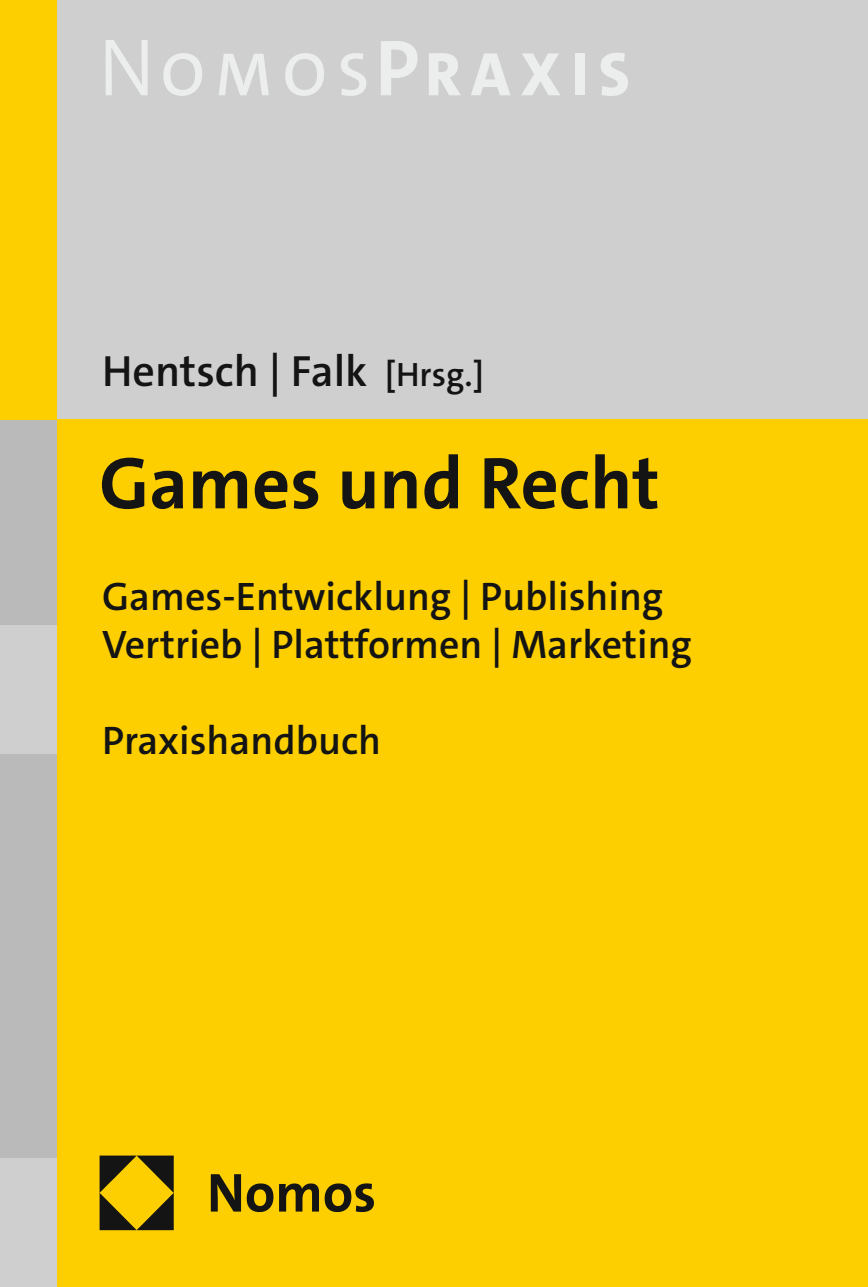
<style>
.page{position:relative;width:868px;height:1287px;background:#fff}
.page>*{position:absolute;margin:0;border:0;box-sizing:border-box;transform-origin:0 0}
.t1{font:700 74px "The Sans C5";color:#131413}
.t2{font:800 62px "The Sans C5";letter-spacing:.165em;color:#eceded}
.t3{font:600 44px "The Sans C5";color:#131413}
.t4{font:600 40px/48px "The Sans C5";color:#131413}
.s1{font-weight:300;font-size:82px}
.s2{font-weight:600;font-size:61.6px}
.s3{font-weight:700;font-size:80px}
.s4{font-size:34px}
</style>
<div class="page">
<div style="left:0;top:0;width:867px;height:420px;background:#cfcfd0"></div>
<div style="left:0;top:420px;width:867px;height:867px;background:#fdcf00"></div>
<div style="left:0;top:420px;width:57px;height:205px;background:#bababb"></div>
<div style="left:0;top:625px;width:57px;height:129px;background:#cfcfd0"></div>
<div style="left:0;top:754px;width:57px;height:404px;background:#bababb"></div>
<div style="left:0;top:1158px;width:57px;height:129px;background:#cfcfd0"></div>
<div style="left:0;top:0;width:57px;height:420px;background:#fdcf00"></div>
<img style="left:100px;top:1155px;width:274px;height:75px">
<h2 class="t2" style="left:98px;top:35px;width:533px"><span class="s1">N</span><span class="s2">OMOS</span><span class="s3">P</span>RAXIS</h2>
<p class="t3" style="left:102px;top:342px;width:383px">Hentsch | Falk <span class="s4">[Hrsg.]</span></p>
<h1 class="t1" style="left:99px;top:436px;width:562px">Games und Recht</h1>
<p class="t4" style="left:102px;top:572px;width:591px">Games-Entwicklung | Publishing<br>Vertrieb | Plattformen | Marketing</p>
<p class="t4" style="left:102px;top:716px;width:280px">Praxishandbuch</p>
</div>
